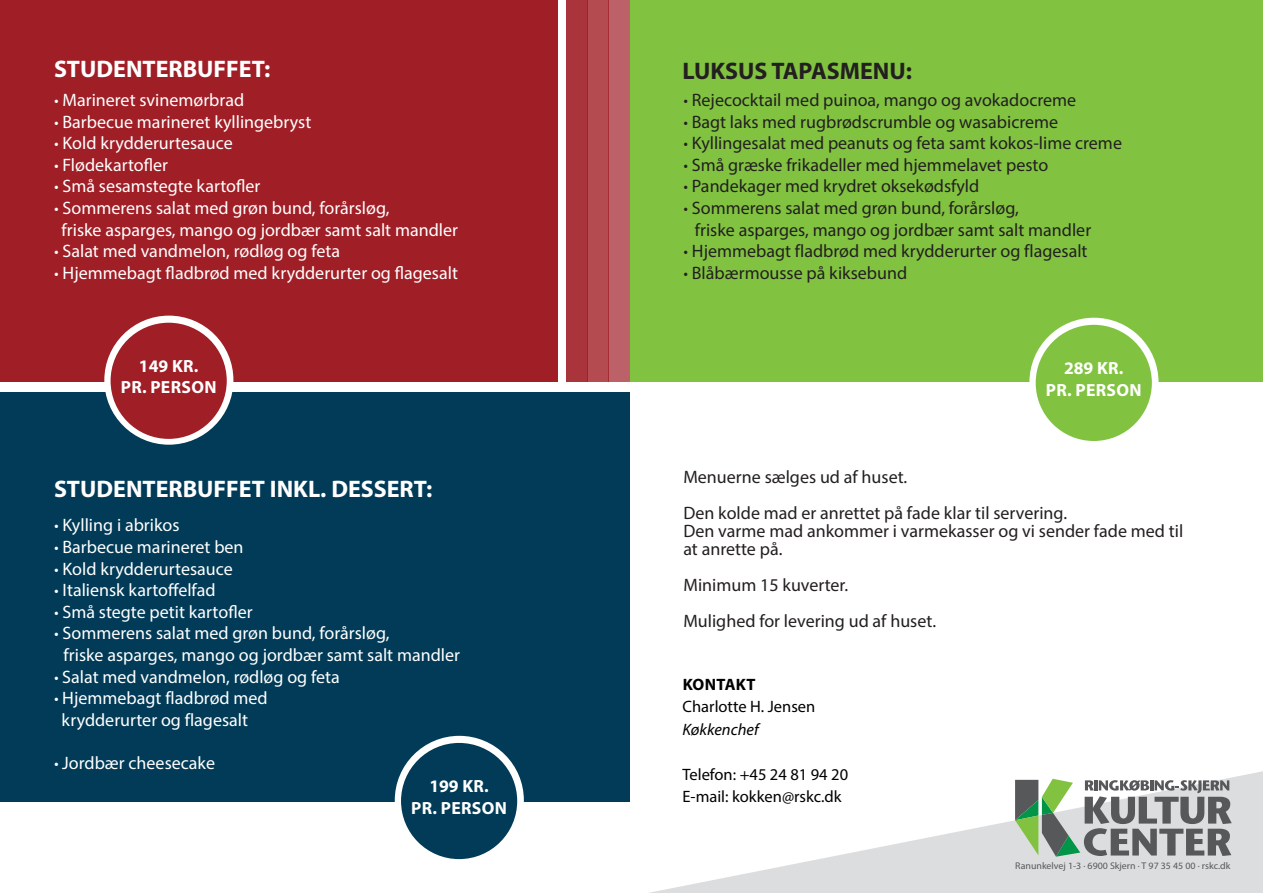
<style>
.page{position:relative;width:1263px;height:893px;background:#fff}
.page>*{position:absolute;margin:0;border:0;box-sizing:border-box;transform-origin:0 0}
.t1{font:700 24px "Myriad Pro";color:#fff}
.t2{font:700 24px "Myriad Pro";color:#231f20}
.t3{font:18px "Myriad Pro";color:#fff}
.t4{font:18px/36px "Myriad Pro";color:#231f20}
.t5{font:700 17.7px/21.1px "Myriad Pro";letter-spacing:.02em;color:#fff;text-align:center}
.t6{font:16.5px/22.5px "Myriad Pro";color:#000}
.t7{font:italic 16.5px "Myriad Pro";color:#000}
.t8{font:700 16.5px "Myriad Pro";letter-spacing:.02em;color:#000}
.t9{font:9.75px "Myriad Pro";color:#57585a}
.s1{font-weight:700}
</style>
<div class="page">
<div style="left:0;top:0;width:557px;height:382px;background:#a01e26"></div>
<div style="left:567px;top:0;width:21px;height:382px;background:#a9343c"></div>
<div style="left:588px;top:0;width:21px;height:382px;background:#b34b51"></div>
<div style="left:609px;top:0;width:21px;height:382px;background:#bc6167"></div>
<div style="left:630px;top:0;width:633px;height:382px;background:#81c340"></div>
<div style="left:0;top:392px;width:630px;height:410px;background:#013b57"></div>
<div style="left:104px;top:316px;width:129px;height:129px;background:#fff;border-radius:50%"></div>
<div style="left:111px;top:323px;width:116px;height:116px;background:#a01e26;border-radius:50%"></div>
<div style="left:395px;top:736px;width:129px;height:129px;background:#fff;border-radius:50%"></div>
<div style="left:401px;top:743px;width:116px;height:116px;background:#013b57;border-radius:50%"></div>
<div style="left:1029px;top:318px;width:129px;height:129px;background:#fff;border-radius:50%"></div>
<div style="left:1036px;top:325px;width:116px;height:116px;background:#81c340;border-radius:50%"></div>
<svg style="left:649px;top:771px;width:614px;height:122px"></svg>
<svg style="left:1015px;top:779px;width:217px;height:78px;background:#9da69d"></svg>
<h1 class="t1" style="left:54px;top:54px;width:218px">STUDENTERBUFFET:</h1>
<h1 class="t2" style="left:682px;top:55px;width:231px">LUKSUS TAPASMENU:</h1>
<p class="t3" style="left:54px;top:89px;width:192px"><span class="s1">∙</span> Marineret svinemørbrad</p>
<p class="t3" style="left:54px;top:110px;width:259px"><span class="s1">∙</span> Barbecue marineret kyllingebryst</p>
<p class="t3" style="left:54px;top:132px;width:180px"><span class="s1">∙</span> Kold krydderurtesauce</p>
<p class="t3" style="left:54px;top:154px;width:116px"><span class="s1">∙</span> Flødekartofler</p>
<p class="t3" style="left:54px;top:175px;width:208px"><span class="s1">∙</span> Små sesamstegte kartofler</p>
<p class="t3" style="left:54px;top:197px;width:337px"><span class="s1">∙</span> Sommerens salat med grøn bund, forårsløg,</p>
<p class="t3" style="left:62px;top:218px;width:398px">friske asparges, mango og jordbær samt salt mandler</p>
<p class="t3" style="left:54px;top:240px;width:287px"><span class="s1">∙</span> Salat med vandmelon, rødløg og feta</p>
<p class="t3" style="left:54px;top:262px;width:405px"><span class="s1">∙</span> Hjemmebagt fladbrød med krydderurter og flagesalt</p>
<p class="t5" style="left:121px;top:355px;width:97px">149 KR.<br>PR. PERSON</p>
<h1 class="t1" style="left:54px;top:474px;width:380px">STUDENTERBUFFET INKL. DESSERT:</h1>
<p class="t3" style="left:54px;top:514px;width:127px"><span class="s1">∙</span> Kylling i abrikos</p>
<p class="t3" style="left:54px;top:536px;width:191px"><span class="s1">∙</span> Barbecue marineret ben</p>
<p class="t3" style="left:54px;top:557px;width:180px"><span class="s1">∙</span> Kold krydderurtesauce</p>
<p class="t3" style="left:54px;top:579px;width:163px"><span class="s1">∙</span> Italiensk kartoffelfad</p>
<p class="t3" style="left:54px;top:601px;width:200px"><span class="s1">∙</span> Små stegte petit kartofler</p>
<p class="t3" style="left:54px;top:622px;width:337px"><span class="s1">∙</span> Sommerens salat med grøn bund, forårsløg,</p>
<p class="t3" style="left:64px;top:644px;width:398px">friske asparges, mango og jordbær samt salt mandler</p>
<p class="t3" style="left:54px;top:665px;width:287px"><span class="s1">∙</span> Salat med vandmelon, rødløg og feta</p>
<p class="t3" style="left:54px;top:687px;width:215px"><span class="s1">∙</span> Hjemmebagt fladbrød med</p>
<p class="t3" style="left:62px;top:709px;width:188px">krydderurter og flagesalt</p>
<p class="t3" style="left:54px;top:752px;width:163px"><span class="s1">∙</span> Jordbær cheesecake</p>
<p class="t5" style="left:411px;top:775px;width:97px">199 KR.<br>PR. PERSON</p>
<p class="t4" style="left:683px;top:82px;width:394px"><span class="s1">∙</span> Rejecocktail med puinoa, mango og avokadocreme</p>
<p class="t4" style="left:683px;top:103px;width:376px"><span class="s1">∙</span> Bagt laks med rugbrødscrumble og wasabicreme</p>
<p class="t4" style="left:683px;top:125px;width:440px"><span class="s1">∙</span> Kyllingesalat med peanuts og feta samt kokos-lime creme</p>
<p class="t4" style="left:683px;top:146px;width:366px"><span class="s1">∙</span> Små græske frikadeller med hjemmelavet pesto</p>
<p class="t4" style="left:683px;top:168px;width:297px"><span class="s1">∙</span> Pandekager med krydret oksekødsfyld</p>
<p class="t4" style="left:683px;top:190px;width:337px"><span class="s1">∙</span> Sommerens salat med grøn bund, forårsløg,</p>
<p class="t4" style="left:695px;top:211px;width:398px">friske asparges, mango og jordbær samt salt mandler</p>
<p class="t4" style="left:683px;top:233px;width:406px"><span class="s1">∙</span> Hjemmebagt fladbrød med krydderurter og flagesalt</p>
<p class="t4" style="left:683px;top:254px;width:225px"><span class="s1">∙</span> Blåbærmousse på kiksebund</p>
<p class="t5" style="left:1046px;top:357px;width:97px">289 KR.<br>PR. PERSON</p>
<p class="t4" style="left:683px;top:459px;width:385px">Menuerne sælges ud af huset.<br>Den kolde mad er anrettet på fade klar til servering.</p>
<p class="t4" style="left:683px;top:522px;width:501px;line-height:18px">Den varme mad ankommer i varmekasser og vi sender fade med til at anrette på.</p>
<p class="t4" style="left:683px;top:567px;width:254px">Minimum 15 kuverter.<br>Mulighed for levering ud af huset.</p>
<p class="t8" style="left:683px;top:673px;width:74px">KONTAKT</p>
<p class="t6" style="left:682px;top:695px;width:134px">Charlotte H. Jensen</p>
<p class="t7" style="left:682px;top:719px;width:78px">Køkkenchef</p>
<p class="t6" style="left:682px;top:763px;width:167px">Telefon: +45 24 81 94 20<br>E-mail: kokken@rskc.dk</p>
<p class="t9" style="left:1015px;top:860px;width:216px">Ranunkelvej 1-3 · 6900 Skjern · T 97 35 45 00 · rskc.dk</p>
</div>
